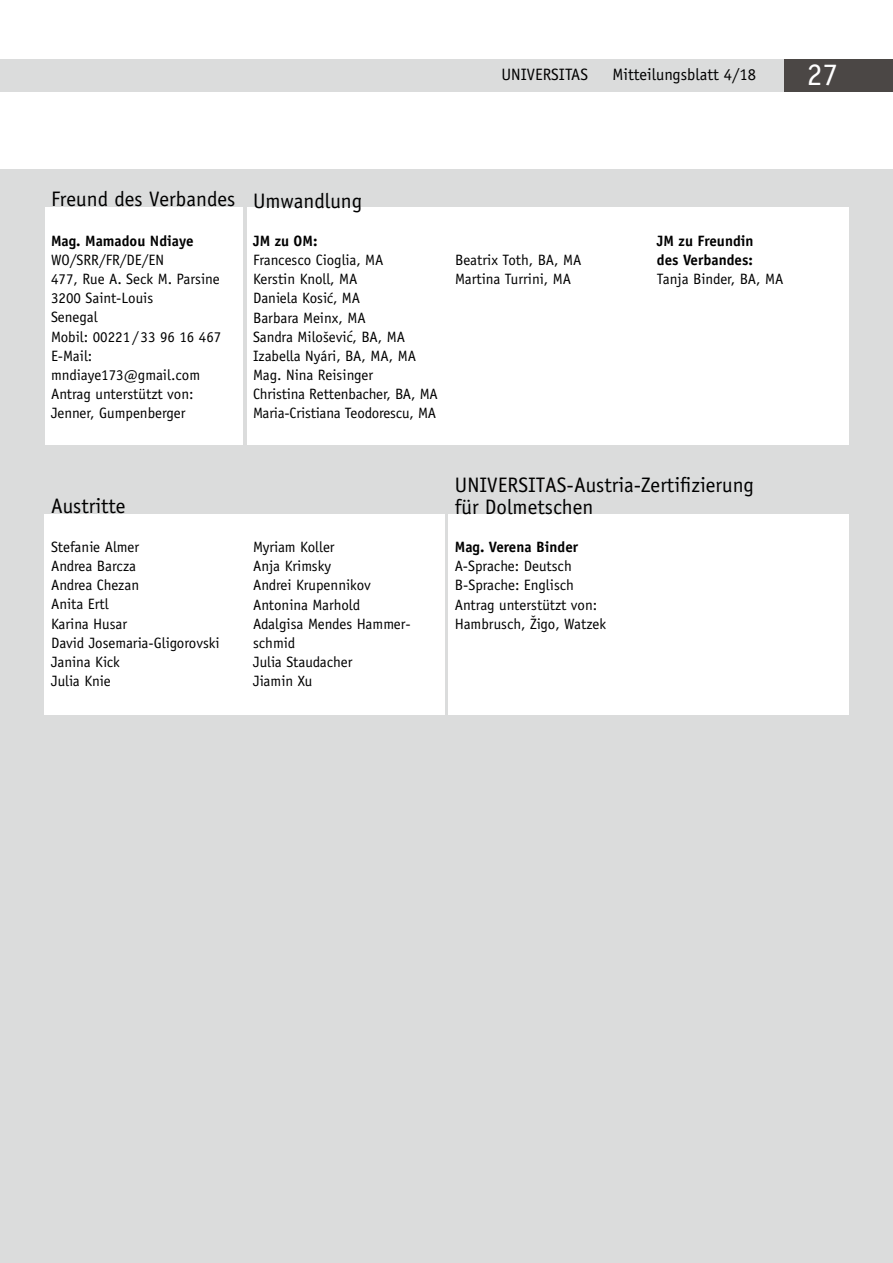
<style>
.page{position:relative;width:893px;height:1263px;background:#fff}
.page>*{position:absolute;margin:0;border:0;box-sizing:border-box;transform-origin:0 0}
.t1{font:31.5px "Officina Serif Std";color:#fff}
.t2{font:21px "Officina Sans";color:#000}
.t3{font:16.5px "Officina Sans Std";color:#000}
.t4{font:15px/19.2px "Officina Sans Std";color:#000}
.t5{font:700 15px/19.2px "Officina Sans Std";color:#000}
</style>
<div class="page">
<div style="left:0;top:59px;width:893px;height:33px;background:#dbdcdc"></div>
<div style="left:784px;top:59px;width:109px;height:33px;background:#4b4745"></div>
<div style="left:0;top:169px;width:893px;height:1094px;background:#dbdcdc"></div>
<div style="left:45px;top:208px;width:197px;height:237px;background:#fff"></div>
<div style="left:247px;top:208px;width:601px;height:237px;background:#fff"></div>
<div style="left:45px;top:514px;width:400px;height:200px;background:#fff"></div>
<div style="left:448px;top:514px;width:400px;height:200px;background:#fff"></div>
<h2 class="t2" style="left:51px;top:187px;width:313px">Freund des Verbandes Umwandlung</h2>
<p class="t3" style="left:501px;top:65px;width:88px">UNIVERSITAS</p>
<p class="t3" style="left:612px;top:65px;width:145px">Mitteilungsblatt 4/18</p>
<h1 class="t1" style="left:807px;top:56px;width:33px">27</h1>
<p class="t5" style="left:51px;top:231px;width:144px">Mag. Mamadou Ndiaye</p>
<p class="t4" style="left:51px;top:250px;width:172px">WO/SRR/FR/DE/EN<br>477, Rue A. Seck M. Parsine<br>3200 Saint-Louis<br>Senegal<br>Mobil: 00221 / 33 96 16 467<br>E-Mail: mndiaye173@gmail.com<br>Antrag unterstützt von:<br>Jenner, Gumpenberger</p>
<p class="t5" style="left:253px;top:231px;width:66px">JM zu OM:</p>
<p class="t4" style="left:253px;top:250px;width:186px">Francesco Cioglia, MA<br>Kerstin Knoll, MA<br>Daniela Kosic, MA<br>Barbara Meinx, MA<br>Sandra Miloševic, BA, MA<br>Izabella Nyári, BA, MA, MA<br>Mag. Nina Reisinger<br>Christina Rettenbacher, BA, MA<br>Maria-Cristiana Teodorescu, MA</p>
<p class="t4" style="left:455px;top:250px;width:128px">Beatrix Toth, BA, MA<br>Martina Turrini, MA</p>
<p class="t4" style="left:329px;top:289px;width:6px">´</p>
<p class="t4" style="left:349px;top:326px;width:6px">´</p>
<p class="t5" style="left:657px;top:231px;width:98px">JM zu Freundin des Verbandes:</p>
<p class="t4" style="left:657px;top:270px;width:128px">Tanja Binder, BA, MA</p>
<h2 class="t2" style="left:455px;top:472px;width:301px">UNIVERSITAS-Austria-Zertifizierung</h2>
<h2 class="t2" style="left:51px;top:493px;width:76px">Austritte</h2>
<h2 class="t2" style="left:455px;top:495px;width:140px">für Dolmetschen</h2>
<p class="t4" style="left:51px;top:537px;width:170px">Stefanie Almer<br>Andrea Barcza<br>Andrea Chezan<br>Anita Ertl<br>Karina Husar<br>David Josemaria-Gligorovski<br>Janina Kick<br>Julia Knie</p>
<p class="t4" style="left:253px;top:537px;width:159px">Myriam Koller<br>Anja Krimsky<br>Andrei Krupennikov<br>Antonina Marhold<br>Adalgisa Mendes Hammer&shy;schmid<br>Julia Staudacher<br>Jiamin Xu</p>
<p class="t5" style="left:455px;top:537px;width:125px">Mag. Verena Binder</p>
<p class="t4" style="left:455px;top:557px;width:153px">A-Sprache: Deutsch<br>B-Sprache: Englisch<br>Antrag unterstützt von:<br>Hambrusch, Žigo, Watzek</p>
</div>
